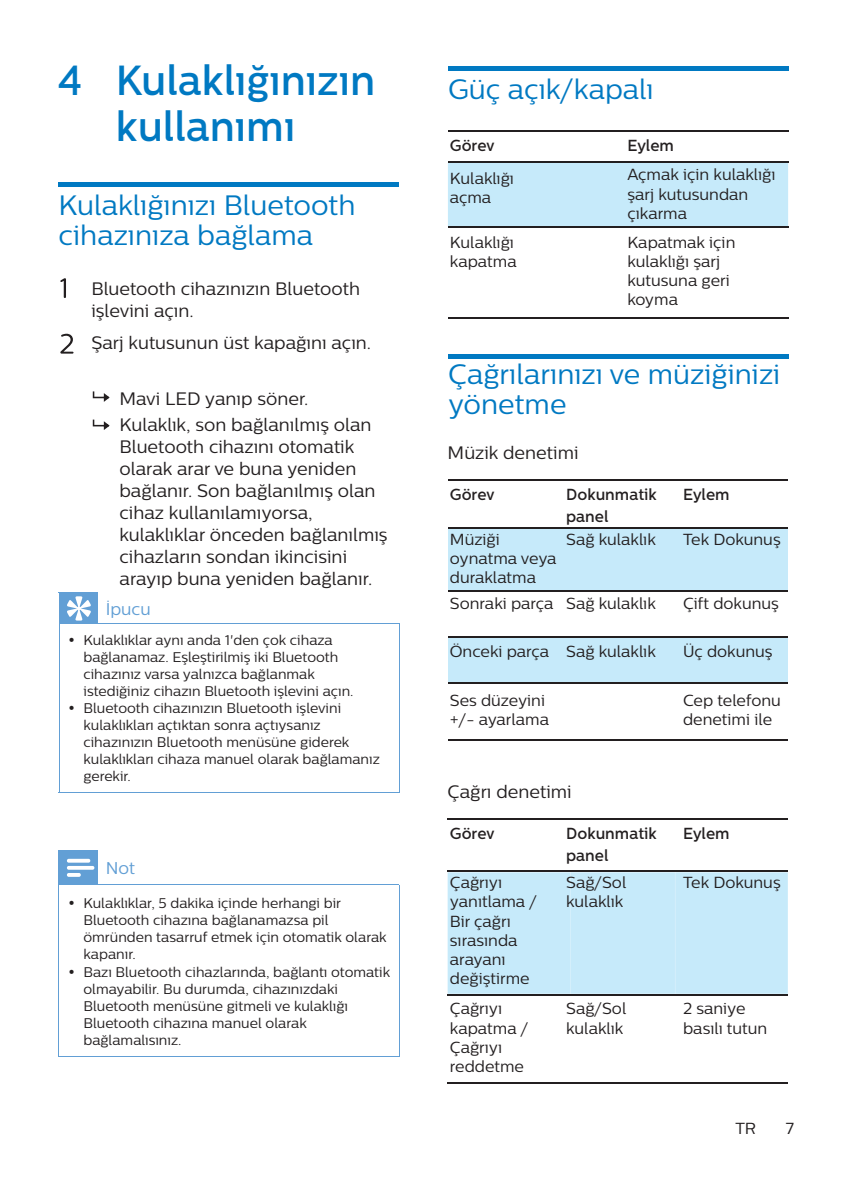
<style>
.page{position:relative;width:842px;height:1191px;background:#fff}
.page>*{position:absolute;margin:0;border:0;box-sizing:border-box;transform-origin:0 0}
.t1{font:500 42px/46px "Centrale Sans";color:#0079c2;text-align:center}
.t2{font:28px/30px "Centrale Sans";color:#0079c2}
.t3{font:18px/22px "Centrale Sans";color:#231f20}
.t4{font:17px "Centrale Sans";color:#629fd5}
.t5{font:16px/19.2px "Centrale Sans";color:#231f20}
.t6{font:500 16px/22px "Centrale Sans";color:#231f20}
.t7{font:14px/17px "Centrale Sans";color:#231f20}
</style>
<div class="page">
<hr style="left:448px;top:67px;width:340px;height:4px;background:#0079c2">
<hr style="left:448px;top:354px;width:340px;height:4px;background:#0079c2">
<div style="left:675px;top:637px;width:113px;height:46px;background:#c6eafa"></div>
<div style="left:571px;top:637px;width:104px;height:46px;background:#c6eafa"></div>
<div style="left:448px;top:637px;width:122px;height:46px;background:#c6eafa"></div>
<div style="left:675px;top:528px;width:113px;height:62px;background:#c6eafa"></div>
<div style="left:571px;top:528px;width:104px;height:62px;background:#c6eafa"></div>
<div style="left:448px;top:528px;width:122px;height:62px;background:#c6eafa"></div>
<hr style="left:448px;top:479px;width:132px;height:1px;background:#231f20">
<hr style="left:580px;top:479px;width:94px;height:1px;background:#231f20">
<hr style="left:674px;top:479px;width:114px;height:1px;background:#231f20">
<hr style="left:448px;top:527px;width:132px;height:1px;background:#231f20">
<hr style="left:580px;top:527px;width:94px;height:1px;background:#231f20">
<hr style="left:674px;top:527px;width:114px;height:1px;background:#231f20">
<hr style="left:448px;top:591px;width:132px;height:1px;background:#231f20">
<hr style="left:580px;top:591px;width:94px;height:1px;background:#231f20">
<hr style="left:674px;top:591px;width:114px;height:1px;background:#231f20">
<hr style="left:448px;top:636px;width:132px;height:1px;background:#231f20">
<hr style="left:580px;top:636px;width:94px;height:1px;background:#231f20">
<hr style="left:674px;top:636px;width:114px;height:1px;background:#231f20">
<hr style="left:448px;top:682px;width:132px;height:1px;background:#231f20">
<hr style="left:580px;top:682px;width:94px;height:1px;background:#231f20">
<hr style="left:674px;top:682px;width:114px;height:1px;background:#231f20">
<hr style="left:448px;top:740px;width:132px;height:1px;background:#231f20">
<hr style="left:580px;top:740px;width:94px;height:1px;background:#231f20">
<hr style="left:674px;top:740px;width:114px;height:1px;background:#231f20">
<hr style="left:59px;top:182px;width:340px;height:4px;background:#0079c2">
<svg style="left:60px;top:278px;width:6px;height:20px"></svg>
<svg style="left:60px;top:334px;width:14px;height:19px"></svg>
<svg style="left:93px;top:391px;width:17px;height:11px"></svg>
<svg style="left:93px;top:419px;width:17px;height:11px"></svg>
<div style="left:59px;top:593px;width:39px;height:31px;background:#629fd5"></div>
<hr style="left:59px;top:624px;width:1px;height:168px;background:#629fd5">
<hr style="left:399px;top:624px;width:1px;height:168px;background:#629fd5">
<hr style="left:59px;top:792px;width:39px;height:1px;background:#629fd5">
<hr style="left:98px;top:792px;width:301px;height:1px;background:#629fd5">
<hr style="left:59px;top:592px;width:39px;height:1px;background:#629fd5">
<hr style="left:98px;top:593px;width:1px;height:30px;background:#629fd5">
<hr style="left:98px;top:623px;width:301px;height:1px;background:#629fd5">
<svg style="left:67px;top:596px;width:24px;height:24px"></svg>
<div style="left:59px;top:851px;width:39px;height:34px;background:#629fd5"></div>
<hr style="left:59px;top:885px;width:1px;height:171px;background:#629fd5">
<hr style="left:399px;top:885px;width:1px;height:171px;background:#629fd5">
<hr style="left:59px;top:1056px;width:39px;height:1px;background:#629fd5">
<hr style="left:98px;top:1056px;width:301px;height:1px;background:#629fd5">
<hr style="left:59px;top:850px;width:39px;height:1px;background:#629fd5">
<hr style="left:97px;top:884px;width:302px;height:1px;background:#629fd5">
<svg style="left:67px;top:858px;width:27px;height:19px"></svg>
<div style="left:448px;top:162px;width:340px;height:64px;background:#c6eafa"></div>
<hr style="left:448px;top:130px;width:128px;height:1px;background:#231f20">
<hr style="left:576px;top:130px;width:108px;height:1px;background:#231f20">
<hr style="left:684px;top:130px;width:104px;height:1px;background:#231f20">
<hr style="left:448px;top:161px;width:128px;height:1px;background:#231f20">
<hr style="left:576px;top:161px;width:108px;height:1px;background:#231f20">
<hr style="left:684px;top:161px;width:104px;height:1px;background:#231f20">
<hr style="left:448px;top:226px;width:128px;height:1px;background:#231f20">
<hr style="left:576px;top:226px;width:108px;height:1px;background:#231f20">
<hr style="left:684px;top:226px;width:104px;height:1px;background:#231f20">
<hr style="left:448px;top:318px;width:340px;height:1px;background:#231f20">
<div style="left:448px;top:872px;width:340px;height:121px;background:#c6eafa"></div>
<hr style="left:448px;top:818px;width:132px;height:1px;background:#231f20">
<hr style="left:580px;top:818px;width:93px;height:1px;background:#231f20">
<hr style="left:673px;top:818px;width:115px;height:1px;background:#231f20">
<hr style="left:448px;top:871px;width:132px;height:1px;background:#231f20">
<hr style="left:580px;top:871px;width:93px;height:1px;background:#231f20">
<hr style="left:673px;top:871px;width:115px;height:1px;background:#231f20">
<hr style="left:448px;top:994px;width:132px;height:1px;background:#231f20">
<hr style="left:580px;top:994px;width:93px;height:1px;background:#231f20">
<hr style="left:673px;top:994px;width:115px;height:1px;background:#231f20">
<hr style="left:448px;top:1082px;width:132px;height:1px;background:#231f20">
<hr style="left:580px;top:1082px;width:93px;height:1px;background:#231f20">
<hr style="left:673px;top:1082px;width:115px;height:1px;background:#231f20">
<h1 class="t1" style="left:58px;top:57px;width:319px">4 Kulaklığınızın kullanımı</h1>
<h2 class="t2" style="left:59px;top:189px;width:299px">Kulaklığınızı Bluetooth cihazınıza bağlama</h2>
<p class="t3" style="left:91px;top:277px;width:270px">Bluetooth cihazınızın Bluetooth işlevini açın.</p>
<p class="t3" style="left:91px;top:331px;width:281px">Şarj kutusunun üst kapağını açın.</p>
<p class="t3" style="left:119px;top:385px;width:254px;line-height:26px">Mavi LED yanıp söner.<br>Kulaklık, son bağlanılmış olan</p>
<p class="t3" style="left:119px;top:435px;width:270px">Bluetooth cihazını otomatik olarak arar ve buna yeniden bağlanır. Son bağlanılmış olan cihaz kullanılamıyorsa, kulaklıklar önceden bağlanılmış cihazların sondan ikincisini arayıp buna yeniden bağlanır.</p>
<p class="t4" style="left:106px;top:599px;width:46px">İpucu</p>
<p class="t7" style="left:83px;top:631px;width:272px;text-indent:-15px">• Kulaklıklar aynı anda 1'den çok cihaza bağlanamaz. Eşleştirilmiş iki Bluetooth cihazınız varsa yalnızca bağlanmak istediğiniz cihazın Bluetooth işlevini açın.</p>
<p class="t7" style="left:83px;top:699px;width:298px;text-indent:-15px">• Bluetooth cihazınızın Bluetooth işlevini kulaklıkları açtıktan sonra açtıysanız cihazınızın Bluetooth menüsüne giderek kulaklıkları cihaza manuel olarak bağlamanız gerekir.</p>
<p class="t4" style="left:106px;top:858px;width:31px">Not</p>
<p class="t7" style="left:83px;top:894px;width:305px;text-indent:-15px">• Kulaklıklar, 5 dakika içinde herhangi bir Bluetooth cihazına bağlanamazsa pil ömründen tasarruf etmek için otomatik olarak kapanır.</p>
<p class="t7" style="left:83px;top:963px;width:308px;text-indent:-15px">• Bazı Bluetooth cihazlarında, bağlantı otomatik olmayabilir. Bu durumda, cihazınızdaki Bluetooth menüsüne gitmeli ve kulaklığı Bluetooth cihazına manuel olarak bağlamalısınız.</p>
<h2 class="t2" style="left:448px;top:74px;width:207px">Güç açık/kapalı</h2>
<p class="t6" style="left:627px;top:134px;width:48px">Eylem</p>
<p class="t6" style="left:450px;top:135px;width:46px">Görev</p>
<p class="t5" style="left:450px;top:168px;width:66px">Kulaklığı açma</p>
<p class="t5" style="left:627px;top:165px;width:149px">Açmak için kulaklığı şarj kutusundan çıkarma</p>
<p class="t5" style="left:627px;top:232px;width:110px">Kapatmak için kulaklığı şarj kutusuna geri koyma</p>
<p class="t5" style="left:450px;top:232px;width:68px">Kulaklığı kapatma</p>
<h2 class="t2" style="left:448px;top:359px;width:334px">Çağrılarınızı ve müziğinizi yönetme</h2>
<p class="t3" style="left:448px;top:442px;width:133px">Müzik denetimi</p>
<p class="t6" style="left:450px;top:483px;width:46px">Görev</p>
<p class="t6" style="left:566px;top:483px;width:92px">Dokunmatik panel</p>
<p class="t6" style="left:683px;top:483px;width:48px">Eylem</p>
<p class="t5" style="left:566px;top:529px;width:91px">Sağ kulaklık</p>
<p class="t5" style="left:683px;top:529px;width:99px">Tek Dokunuş</p>
<p class="t5" style="left:450px;top:529px;width:108px">Müziği oynatma veya duraklatma</p>
<p class="t5" style="left:450px;top:593px;width:207px">Sonraki parça Sağ kulaklık</p>
<p class="t5" style="left:683px;top:593px;width:97px">Çift dokunuş</p>
<p class="t5" style="left:450px;top:641px;width:207px">Önceki parça Sağ kulaklık</p>
<p class="t5" style="left:683px;top:641px;width:91px">Üç dokunuş</p>
<p class="t5" style="left:450px;top:690px;width:101px">Ses düzeyini +/- ayarlama</p>
<p class="t5" style="left:683px;top:690px;width:99px">Cep telefonu denetimi ile</p>
<p class="t3" style="left:448px;top:780px;width:126px">Çağrı denetimi</p>
<p class="t6" style="left:450px;top:822px;width:46px">Görev</p>
<p class="t6" style="left:566px;top:822px;width:92px">Dokunmatik panel</p>
<p class="t6" style="left:683px;top:822px;width:48px">Eylem</p>
<p class="t5" style="left:566px;top:872px;width:62px">Sağ/Sol kulaklık</p>
<p class="t5" style="left:683px;top:872px;width:99px">Tek Dokunuş</p>
<p class="t5" style="left:450px;top:872px;width:89px">Çağrıyı yanıtlama /<br>Bir çağrı sırasında arayanı değiştirme</p>
<p class="t5" style="left:450px;top:998px;width:80px">Çağrıyı kapatma /<br>Çağrıyı reddetme</p>
<p class="t5" style="left:566px;top:998px;width:62px">Sağ/Sol kulaklık</p>
<p class="t5" style="left:683px;top:998px;width:86px">2 saniye basılı tutun</p>
<p class="t5" style="left:735px;top:1118px;width:22px">TR</p>
<p class="t5" style="left:786px;top:1118px;width:10px">7</p>
</div>
